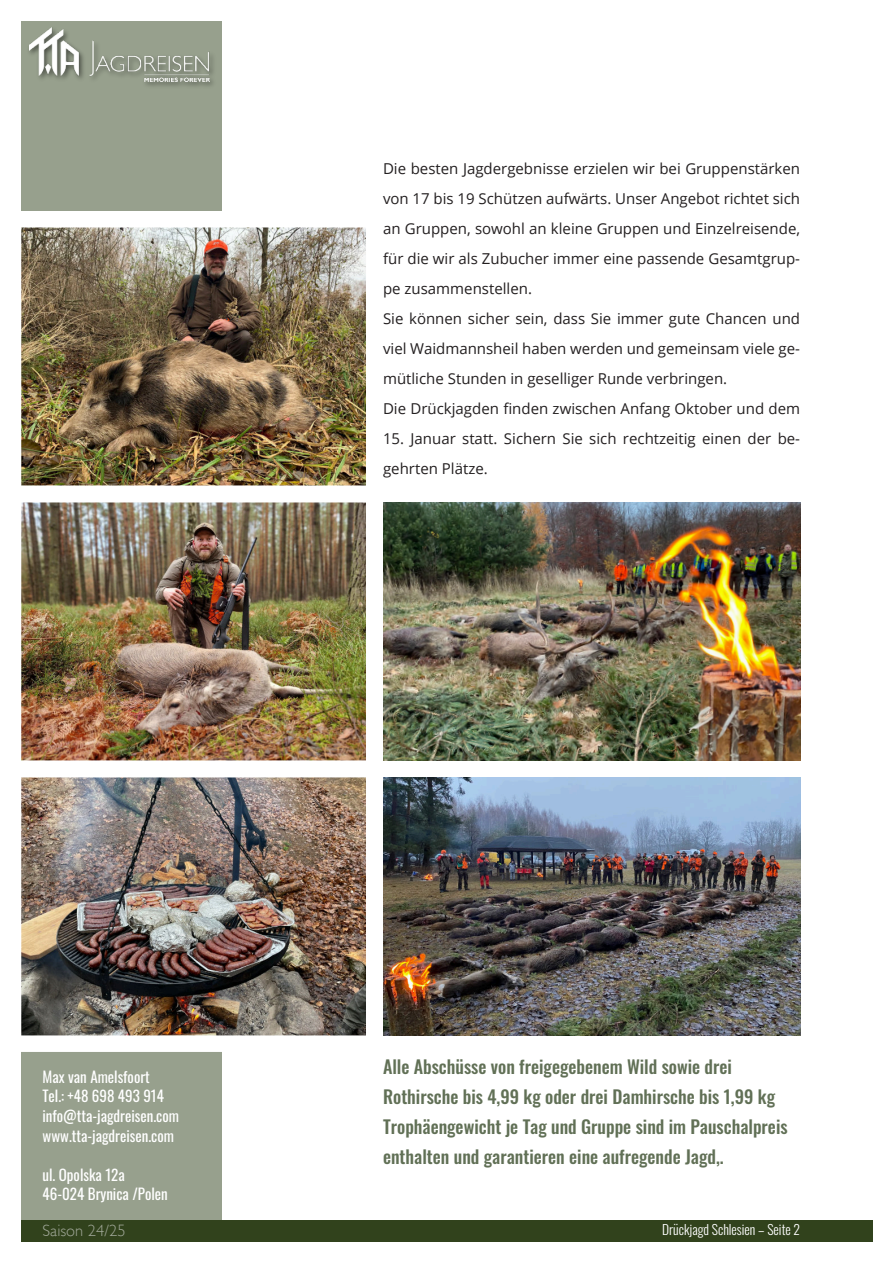
<style>
.page{position:relative;width:894px;height:1263px;background:#fff}
.page>*{position:absolute;margin:0;border:0;box-sizing:border-box;transform-origin:0 0}
.t1{font:500 18px "Oswald";color:#617056}
.t2{font:300 16.5px "Gill Sans";color:rgb(235 235 235/.6)}
.t3{font:15px "Open Sans";color:#231f20}
.t4{font:15px "Oswald";color:#fff}
.t5{font:300 13.5px "Oswald";color:#fff}
</style>
<div class="page">
<div style="left:21px;top:21px;width:200px;height:1221px;background:#97a08d"></div>
<div style="left:21px;top:1220px;width:851px;height:22px;background:#31421c"></div>
<img style="left:145px;top:51px;width:69px;height:35px">
<img style="left:29px;top:27px;width:180px;height:55px">
<img style="left:21px;top:211px;width:345px;height:275px">
<img style="left:21px;top:486px;width:345px;height:275px">
<img style="left:21px;top:761px;width:345px;height:291px">
<img style="left:383px;top:502px;width:416px;height:258px">
<img style="left:383px;top:777px;width:416px;height:259px">
<p class="t3" style="left:383px;top:163px;width:418px">Die besten Jagdergebnisse erzielen wir bei Gruppenstärken</p>
<p class="t3" style="left:383px;top:193px;width:418px">von 17 bis 19 Schützen aufwärts. Unser Angebot richtet sich</p>
<p class="t3" style="left:383px;top:223px;width:418px">an Gruppen, sowohl an kleine Gruppen und Einzelreisende,</p>
<p class="t3" style="left:383px;top:253px;width:418px">für die wir als Zubucher immer eine passende Gesamtgrup-</p>
<p class="t3" style="left:383px;top:283px;width:150px">pe zusammenstellen.</p>
<p class="t3" style="left:383px;top:313px;width:418px">Sie können sicher sein, dass Sie immer gute Chancen und</p>
<p class="t3" style="left:383px;top:343px;width:418px">viel Waidmannsheil haben werden und gemeinsam viele ge-</p>
<p class="t3" style="left:383px;top:373px;width:345px">mütliche Stunden in geselliger Runde verbringen.</p>
<p class="t3" style="left:383px;top:403px;width:418px">Die Drückjagden finden zwischen Anfang Oktober und dem</p>
<p class="t3" style="left:383px;top:433px;width:418px">15. Januar statt. Sichern Sie sich rechtzeitig einen der be-</p>
<p class="t3" style="left:383px;top:463px;width:106px">gehrten Plätze.</p>
<p class="t1" style="left:383px;top:1053px;width:350px">Alle Abschüsse von freigegebenem Wild sowie drei</p>
<p class="t1" style="left:383px;top:1083px;width:393px">Rothirsche bis 4,99 kg oder drei Damhirsche bis 1,99 kg</p>
<p class="t1" style="left:383px;top:1113px;width:406px">Trophäengewicht je Tag und Gruppe sind im Pauschalpreis</p>
<p class="t1" style="left:383px;top:1143px;width:342px">enthalten und garantieren eine aufregende Jagd,.</p>
<p class="t4" style="left:43px;top:1065px;width:109px">Max van Amelsfoort</p>
<p class="t4" style="left:43px;top:1084px;width:123px">Tel.: +48 698 493 914</p>
<p class="t4" style="left:43px;top:1104px;width:138px">info@tta-jagdreisen.com</p>
<p class="t4" style="left:43px;top:1123px;width:133px">www.tta-jagdreisen.com</p>
<p class="t4" style="left:43px;top:1162px;width:84px">ul. Opolska 12a</p>
<p class="t4" style="left:43px;top:1182px;width:127px">46-024 Brynica /Polen</p>
<p class="t2" style="left:43px;top:1224px;width:84px">Saison 24/25</p>
<p class="t5" style="left:662px;top:1219px;width:139px">Drückjagd Schlesien – Seite 2</p>
</div>
